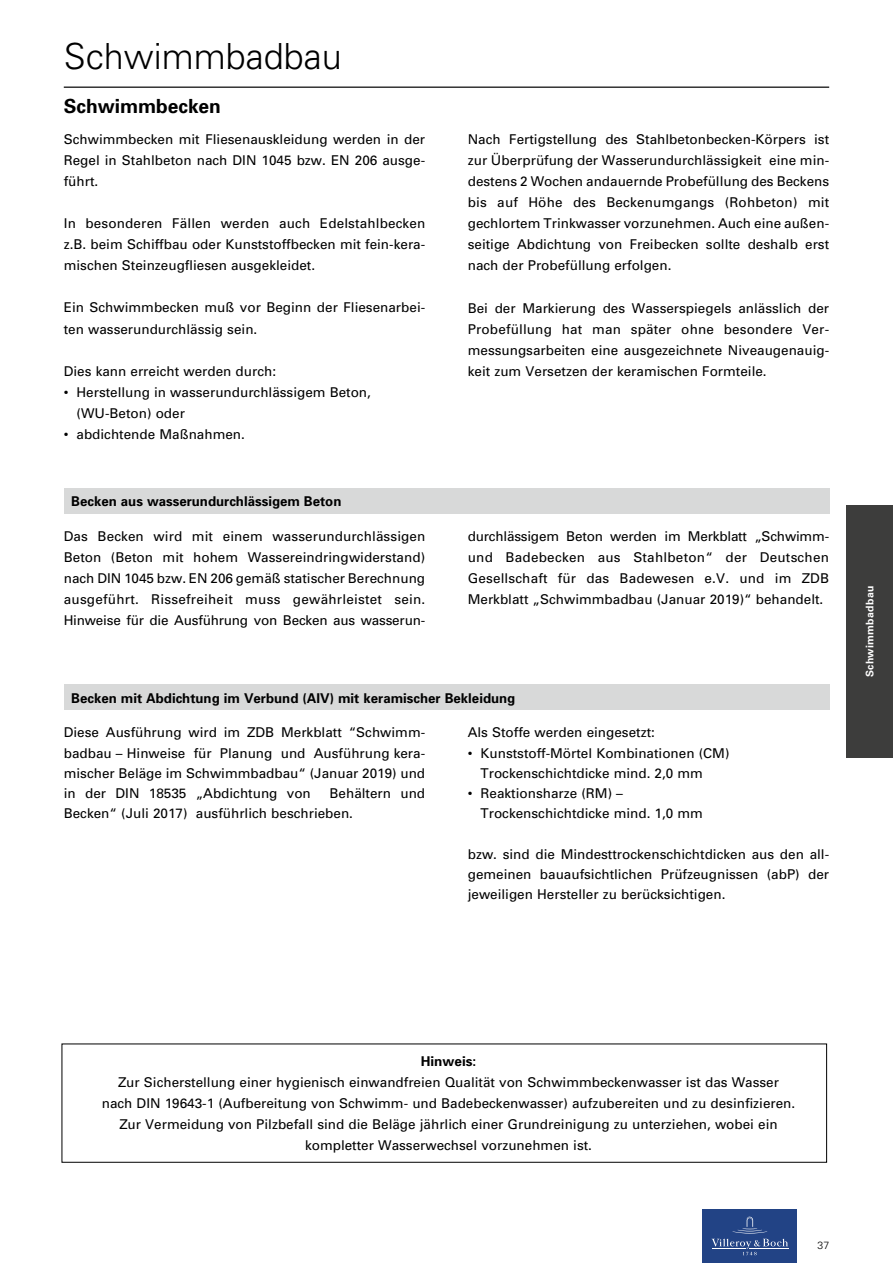
<style>
.page{position:relative;width:893px;height:1263px;background:#fff}
.page>*{position:absolute;margin:0;border:0;box-sizing:border-box;transform-origin:0 0}
.t1{font:300 36px "Univers LT Std";color:#000}
.t2{font:700 19.5px "Univers";color:#000}
.t3{font:13.5px/21px "Univers";color:#000;text-align:justify}
.t4{font:700 13.5px "Univers";color:#000}
.t5{font:700 10.5px "Univers LT Std";letter-spacing:.025em;color:#fff}
.t6{font:300 10.5px "Univers LT Std";color:#000}
</style>
<div class="page">
<div style="left:846px;top:505px;width:47px;height:253px;background:#3d3d3c"></div>
<div style="left:702px;top:1209px;width:95px;height:54px;background:#224385"></div>
<svg style="left:732px;top:1217px;width:35px;height:16px"></svg>
<svg style="left:712px;top:1239px;width:76px;height:16px"></svg>
<hr style="left:64px;top:87px;width:765px;height:1px;background:#000">
<div style="left:64px;top:488px;width:765px;height:26px;background:#d8d9d9"></div>
<div style="left:64px;top:685px;width:765px;height:25px;background:#d8d9d9"></div>
<div style="left:62px;top:1043px;width:765px;height:120px;border:1px solid #000"></div>
<h1 class="t1" style="left:64px;top:35px;width:280px">Schwimmbadbau</h1>
<h2 class="t2" style="left:64px;top:95px;width:159px">Schwimmbecken</h2>
<p class="t3" style="left:64px;top:129px;width:363px">Schwimmbecken mit Fliesenauskleidung werden in der Regel in Stahlbeton nach DIN 1045 bzw. EN 206 ausge&shy;führt.</p>
<p class="t3" style="left:64px;top:213px;width:363px">In besonderen Fällen werden auch Edelstahlbecken z.B. beim Schiffbau oder Kunststoffbecken mit fein-kera&shy;mischen Steinzeugfliesen ausgekleidet.</p>
<p class="t3" style="left:64px;top:297px;width:363px">Ein Schwimmbecken muß vor Beginn der Fliesenarbei&shy;ten wasserundurchlässig sein.</p>
<p class="t3" style="left:64px;top:360px;width:214px">Dies kann erreicht werden durch:</p>
<p class="t3" style="left:77px;top:381px;width:296px;text-indent:-13px">• Herstellung in wasserundurchlässigem Beton, (WU-Beton) oder</p>
<p class="t3" style="left:64px;top:424px;width:183px">• abdichtende Maßnahmen.</p>
<p class="t3" style="left:468px;top:129px;width:363px">Nach Fertigstellung des Stahlbetonbecken-Körpers ist zur Überprüfung der Wasserundurchlässigkeit eine min&shy;destens 2 Wochen andauernde Probefüllung des Beckens bis auf Höhe des Beckenumgangs (Rohbeton) mit gechlortem Trinkwasser vorzunehmen. Auch eine außen&shy;seitige Abdichtung von Freibecken sollte deshalb erst nach der Probefüllung erfolgen.</p>
<p class="t3" style="left:468px;top:297px;width:363px">Bei der Markierung des Wasserspiegels anlässlich der Probefüllung hat man später ohne besondere Ver&shy;messungsarbeiten eine ausgezeichnete Niveaugenauig&shy;keit zum Versetzen der keramischen Formteile.</p>
<p class="t4" style="left:71px;top:493px;width:272px">Becken aus wasserundurchlässigem Beton</p>
<p class="t3" style="left:64px;top:526px;width:363px">Das Becken wird mit einem wasserundurchlässigen Beton (Beton mit hohem Wassereindringwiderstand) nach DIN 1045 bzw. EN 206 gemäß statischer Berechnung ausgeführt. Rissefreiheit muss gewährleistet sein.<br>Hinweise für die Ausführung von Becken aus wasserun-</p>
<p class="t3" style="left:468px;top:526px;width:363px">durchlässigem Beton werden im Merkblatt „Schwimm&shy;und Badebecken aus Stahlbeton“ der Deutschen Gesellschaft für das Badewesen e.V. und im ZDB Merkblatt „Schwimmbadbau (Januar 2019)“ behandelt.</p>
<p class="t4" style="left:71px;top:690px;width:446px">Becken mit Abdichtung im Verbund (AIV) mit keramischer Bekleidung</p>
<p class="t3" style="left:64px;top:722px;width:363px;line-height:20.2px">Diese Ausführung wird im ZDB Merkblatt “Schwimm&shy;badbau – Hinweise für Planung und Ausführung kera&shy;mischer Beläge im Schwimmbadbau“ (Januar 2019) und in der DIN 18535 „Abdichtung von</p>
<p class="t3" style="left:64px;top:783px;width:363px;line-height:20.2px;text-indent:266px">Behältern und<br>Becken“ (Juli 2017) ausführlich beschrieben.</p>
<p class="t3" style="left:468px;top:722px;width:189px">Als Stoffe werden eingesetzt:</p>
<p class="t3" style="left:480px;top:743px;width:250px;line-height:20.2px;text-indent:-13px">• Kunststoff-Mörtel Kombinationen (CM)<br>Trockenschichtdicke mind. 2,0 mm</p>
<p class="t3" style="left:480px;top:783px;width:224px;line-height:20.2px;text-indent:-13px">• Reaktionsharze (RM) –<br>Trockenschichtdicke mind. 1,0 mm</p>
<p class="t3" style="left:468px;top:844px;width:363px;line-height:20.2px">bzw. sind die Mindesttrockenschichtdicken aus den all&shy;gemeinen bauaufsichtlichen Prüfzeugnissen (abP) der jeweiligen Hersteller zu berücksichtigen.</p>
<p class="t5" style="left:863px;top:677px;width:93px;rotate:-90deg">Schwimmbadbau</p>
<p class="t4" style="left:421px;top:1053px;width:57px">Hinweis:</p>
<p class="t3" style="left:102px;top:1071px;width:695px;text-align:center">Zur Sicherstellung einer hygienisch einwandfreien Qualität von Schwimmbeckenwasser ist das Wasser nach DIN 19643-1 (Aufbereitung von Schwimm- und Badebeckenwasser) aufzubereiten und zu desinfizieren.<br>Zur Vermeidung von Pilzbefall sind die Beläge jährlich einer Grundreinigung zu unterziehen, wobei ein kompletter Wasserwechsel vorzunehmen ist.</p>
<p class="t6" style="left:817px;top:1239px;width:13px">37</p>
</div>
